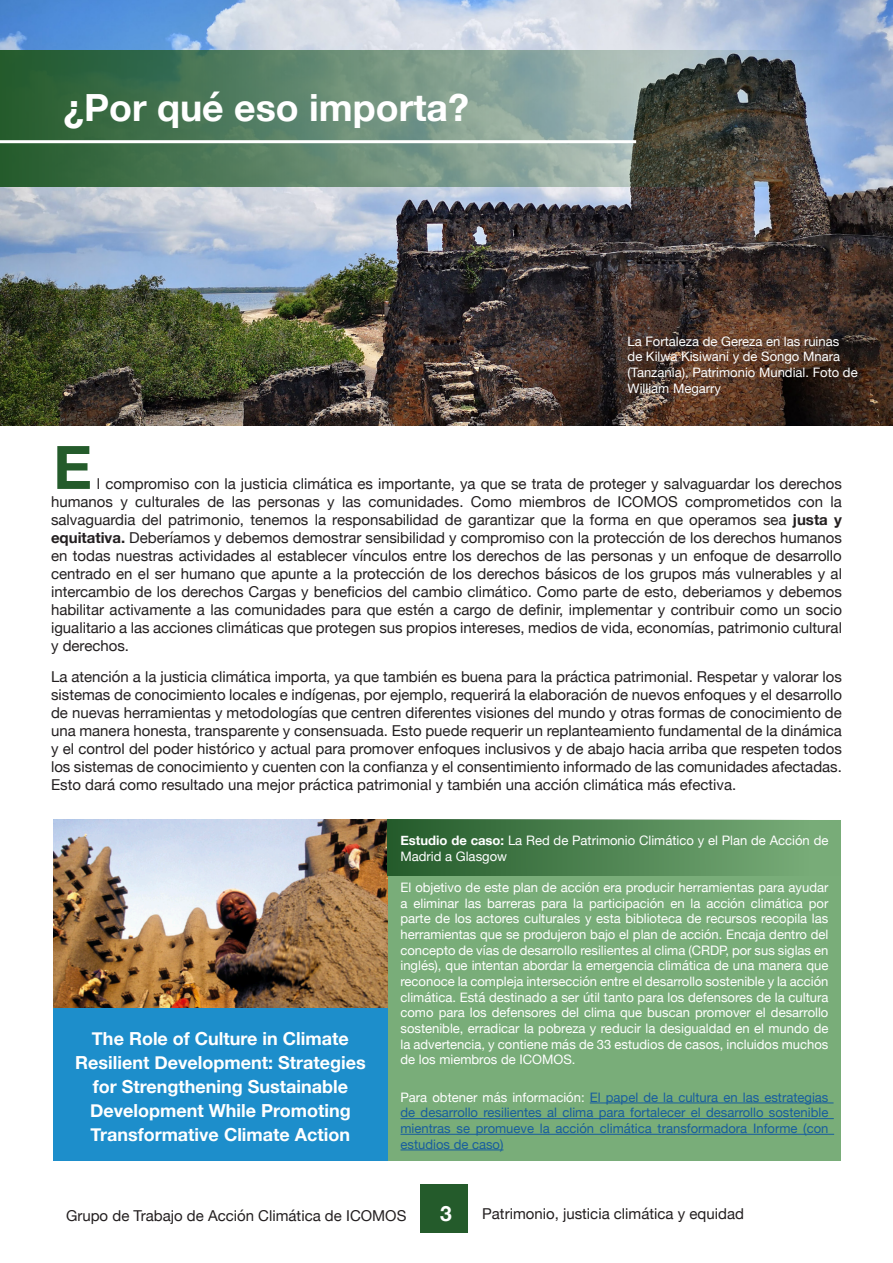
<style>
.page{position:relative;width:893px;height:1263px;background:#fff}
.page>*{position:absolute;margin:0;border:0;box-sizing:border-box;transform-origin:0 0}
.Indent_character{font:700 60px "Helvetica Neue";color:#245b2b}
.t1{font:700 37.5px "Helvetica Neue";color:#fff}
.t2{font:700 21px "Helvetica Neue";color:#fff}
.Box-title{font:700 18px/24px "Helvetica Neue";color:#fff;text-align:center}
.Body{font:15px/18px "Helvetica Neue";color:#231f20;text-align:justify}
.Box_text{font:13.05px/15.6px "Helvetica Neue";color:#fff}
.Box_text-2{font:13.05px/15.6px "Helvetica Neue";color:#175d9e;text-align:justify}
.s1{font-weight:700}
.s2{color:#fff}
</style>
<div class="page">
<div style="left:420px;top:1185px;width:48px;height:48px;background:#245b2b"></div>
<div style="left:383px;top:820px;width:458px;height:341px;background:#79ad79"></div>
<img style="left:0;top:0;width:893px;height:425px">
<svg style="left:0;top:51px;width:893px;height:136px;background:#648173"></svg>
<hr style="left:0;top:140px;width:636px;height:3px;background:#fff">
<div style="left:53px;top:819px;width:335px;height:342px;background:#1d8ecb"></div>
<img style="left:53px;top:819px;width:335px;height:189px">
<div style="left:388px;top:819px;width:454px;height:57px;background:linear-gradient(to right,#245b2b,#7db17c)"></div>
<hr style="left:590px;top:1102px;width:243px;height:1px;background:#175d9e">
<hr style="left:400px;top:1118px;width:434px;height:1px;background:#175d9e">
<hr style="left:400px;top:1134px;width:434px;height:1px;background:#175d9e">
<hr style="left:400px;top:1149px;width:103px;height:1px;background:#175d9e">
<p class="t1" style="left:63px;top:78px;width:407px">¿Por qué eso importa?</p>
<p class="Box_text" style="left:628px;top:334px;width:232px">La Fortaleza de Gereza en las ruinas<br>de Kilwa Kisiwani y de Songo Mnara (Tanzania), Patrimonio Mundial. Foto de<br>William Megarry</p>
<p class="Indent_character" style="left:53px;top:420px;width:40px">E</p>
<p class="Body" style="left:51px;top:475px;width:792px;text-indent:46px">l compromiso con la justicia climática es importante, ya que se trata de proteger y salvaguardar los derechos humanos y culturales de las personas y las comunidades. Como miembros de ICOMOS comprometidos con la salvaguardia del patrimonio, tenemos la responsabilidad de garantizar que la forma en que operamos sea <span class="s1">justa y equitativa.</span> Deberíamos y debemos demostrar sensibilidad y compromiso con la protección de los derechos humanos en todas nuestras actividades al establecer vínculos entre los derechos de las personas y un enfoque de desarrollo centrado en el ser humano que apunte a la protección de los derechos básicos de los grupos más vulnerables y al intercambio de los derechos Cargas y beneficios del cambio climático. Como parte de esto, deberiamos y debemos habilitar activamente a las comunidades para que estén a cargo de definir, implementar y contribuir como un socio igualitario a las acciones climáticas que protegen sus propios intereses, medios de vida, economías, patrimonio cultural y derechos.</p>
<p class="Body" style="left:51px;top:668px;width:792px">La atención a la justicia climática importa, ya que también es buena para la práctica patrimonial. Respetar y valorar los sistemas de conocimiento locales e indígenas, por ejemplo, requerirá la elaboración de nuevos enfoques y el desarrollo de nuevas herramientas y metodologías que centren diferentes visiones del mundo y otras formas de conocimiento de una manera honesta, transparente y consensuada. Esto puede requerir un replanteamiento fundamental de la dinámica y el control del poder histórico y actual para promover enfoques inclusivos y de abajo hacia arriba que respeten todos los sistemas de conocimiento y cuenten con la confianza y el consentimiento informado de las comunidades afectadas.<br>Esto dará como resultado una mejor práctica patrimonial y también una acción climática más efectiva.</p>
<p class="Box-title" style="left:75px;top:1027px;width:292px">The Role of Culture in Climate<br>Resilient Development: Strategies for Strengthening Sustainable<br>Development While Promoting<br>Transformative Climate Action</p>
<p class="Box_text" style="left:400px;top:833px;width:429px"><span class="s1">Estudio de caso:</span> La Red de Patrimonio Climático y el Plan de Acción de<br>Madrid a Glasgow</p>
<p class="Box_text" style="left:400px;top:880px;width:429px;text-align:justify">El objetivo de este plan de acción era producir herramientas para ayudar a eliminar las barreras para la participación en la acción climática por parte de los actores culturales y esta biblioteca de recursos recopila las herramientas que se produjeron bajo el plan de acción. Encaja dentro del concepto de vías de desarrollo resilientes al clima (CRDP, por sus siglas en inglés), que intentan abordar la emergencia climática de una manera que reconoce la compleja intersección entre el desarrollo sostenible y la acción climática. Está destinado a ser útil tanto para los defensores de la cultura como para los defensores del clima que buscan promover el desarrollo sostenible, erradicar la pobreza y reducir la desigualdad en el mundo de la advertencia, y contiene más de 33 estudios de casos, incluidos muchos de los miembros de ICOMOS.</p>
<p class="Box_text-2" style="left:400px;top:1090px;width:429px"><span class="s2">Para obtener más información:</span> El papel de la cultura en las estrategias de desarrollo resilientes al clima para fortalecer el desarrollo sostenible mientras se promueve la acción climática transformadora Informe (con estudios de caso)</p>
<p class="Body" style="left:66px;top:1207px;width:342px">Grupo de Trabajo de Acción Climática de ICOMOS</p>
<h3 class="t2" style="left:440px;top:1196px;width:13px">3</h3>
<p class="Body" style="left:482px;top:1206px;width:263px">Patrimonio, justicia climática y equidad</p>
</div>
